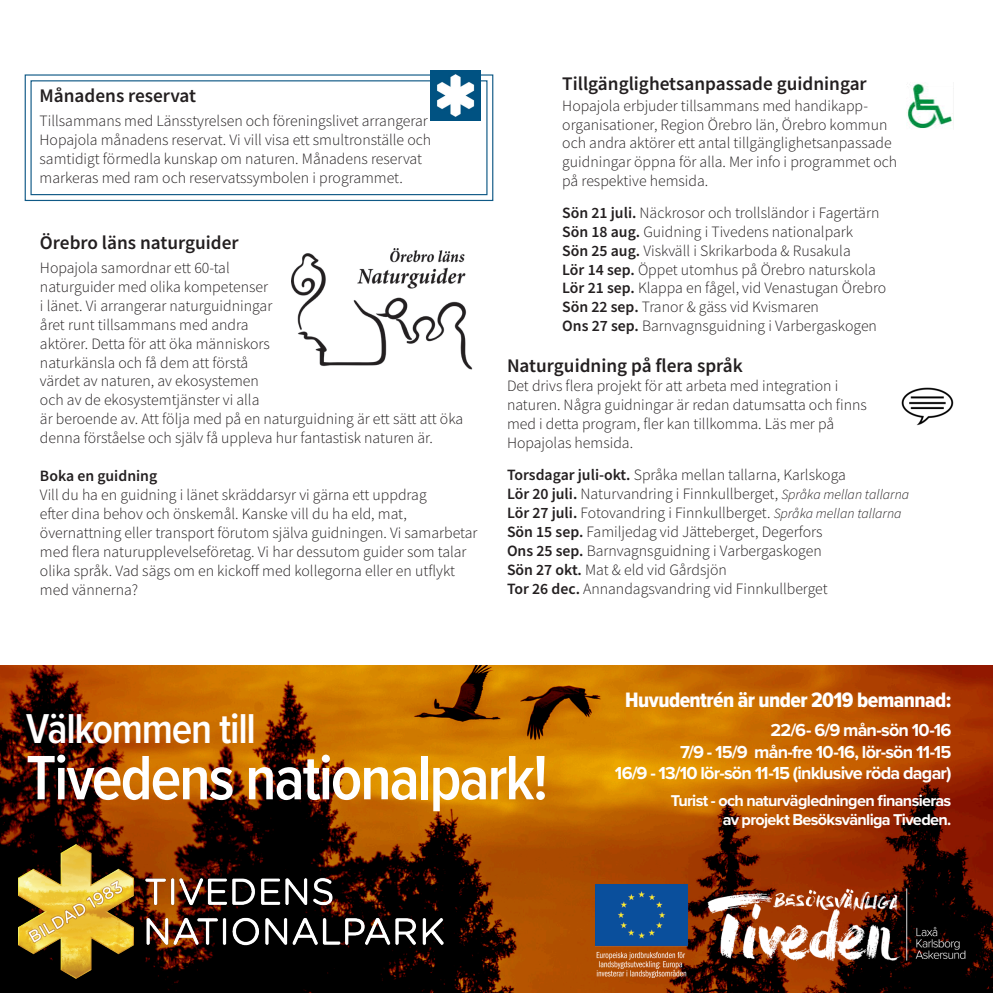
<style>
.page{position:relative;width:993px;height:993px;background:#fff}
.page>*{position:absolute;margin:0;border:0;box-sizing:border-box;transform-origin:0 0}
.t1{font:600 64.92px "Proxima Nova Cond";letter-spacing:-.035em;color:#fff}
.t2{font:600 43.23px "Proxima Nova Cond";letter-spacing:-.03em;color:#fff}
.t3{font:21.7px "Proxima Nova Cond Extrabld";letter-spacing:-.025em;color:#fff}
.t4{font:600 19.25px "Source Sans Pro";color:#231f20}
.t5{font:700 18.03px/21.7px "Proxima Nova";letter-spacing:-.045em;color:#fff;text-align:right}
.t6{font:700 16.28px/19.4px "Proxima Nova";letter-spacing:-.04em;color:#fff;text-align:right}
.t7{font:300 15.75px/18.9px "Source Sans Pro";color:#231f20}
.t8{font:600 15.75px "Source Sans Pro";color:#231f20}
.s1{font-weight:600}
.s2{font-style:italic;font-size:14px}
</style>
<div class="page">
<svg style="left:24px;top:74px;width:470px;height:127px"></svg>
<div style="left:30px;top:80px;width:457px;height:115px;border:1px solid #0f5986"></div>
<img style="left:430px;top:70px;width:50px;height:50px">
<img style="left:906px;top:83px;width:46px;height:46px">
<img style="left:901px;top:387px;width:51px;height:38px">
<img style="left:292px;top:248px;width:180px;height:122px">
<img style="left:0;top:665px;width:992px;height:327px">
<img style="left:595px;top:884px;width:92px;height:93px">
<img style="left:696px;top:876px;width:280px;height:94px">
<img style="left:18px;top:844px;width:425px;height:133px">
<p class="t4" style="left:40px;top:83px;width:158px">Månadens reservat</p>
<p class="t7" style="left:40px;top:111px;width:393px">Tillsammans med Länsstyrelsen och föreningslivet arrangerar Hopajola månadens reservat. Vi vill visa ett smultronställe och samtidigt förmedla kunskap om naturen. Månadens reservat markeras med ram och reservatssymbolen i programmet.</p>
<p class="t4" style="left:40px;top:230px;width:200px">Örebro läns naturguider</p>
<p class="t7" style="left:40px;top:258px;width:424px">Hopajola samordnar ett 60-tal<br>naturguider med olika kompetenser<br>i länet. Vi arrangerar naturguidningar<br>året runt tillsammans med andra<br>aktörer. Detta för att öka människors<br>naturkänsla och få dem att förstå<br>värdet av naturen, av ekosystemen<br>och av de ekosystemtjänster vi alla<br>är beroende av. Att följa med på en naturguidning är ett sätt att öka denna förståelse och själv få uppleva hur fantastisk naturen är.</p>
<p class="t8" style="left:40px;top:465px;width:119px">Boka en guidning</p>
<p class="t7" style="left:40px;top:485px;width:388px">Vill du ha en guidning i länet skräddarsyr vi gärna ett uppdrag</p>
<p class="t7" style="left:40px;top:504px;width:439px">efter dina behov och önskemål. Kanske vill du ha eld, mat, övernattning eller transport förutom själva guidningen. Vi samarbetar med flera naturupplevelseföretag. Vi har dessutom guider som talar olika språk. Vad sägs om en kickoff med kollegorna eller en utflykt med vännerna?</p>
<p class="t4" style="left:562px;top:71px;width:306px">Tillgänglighetsanpassade guidningar</p>
<p class="t7" style="left:562px;top:96px;width:307px">Hopajola erbjuder tillsammans med handikapp-</p>
<p class="t7" style="left:562px;top:115px;width:336px">organisationer, Region Örebro län, Örebro kommun och andra aktörer ett antal tillgänglighetsanpassade guidningar öppna för alla. Mer info i programmet och på respektive hemsida.</p>
<p class="t7" style="left:562px;top:203px;width:318px"><span class="s1">Sön 21 juli.</span> Näckrosor och trollsländor i Fagertärn<br><span class="s1">Sön 18 aug.</span> Guidning i Tivedens nationalpark</p>
<p class="t7" style="left:562px;top:241px;width:290px"><span class="s1">Sön 25 aug.</span> Viskväll i Skrikarboda &amp; Rusakula</p>
<p class="t7" style="left:562px;top:260px;width:315px"><span class="s1">Lör 14 sep.</span> Öppet utomhus på Örebro naturskola</p>
<p class="t7" style="left:562px;top:279px;width:325px"><span class="s1">Lör 21 sep.</span> Klappa en fågel, vid Venastugan Örebro</p>
<p class="t7" style="left:562px;top:297px;width:258px"><span class="s1">Sön 22 sep.</span> Tranor &amp; gäss vid Kvismaren</p>
<p class="t7" style="left:562px;top:316px;width:316px"><span class="s1">Ons 27 sep.</span> Barnvagnsguidning i Varbergaskogen</p>
<p class="t4" style="left:507px;top:353px;width:237px">Naturguidning på flera språk</p>
<p class="t7" style="left:507px;top:376px;width:361px">Det drivs flera projekt för att arbeta med integration i naturen. Några guidningar är redan datumsatta och finns med i detta program, fler kan tillkomma. Läs mer på Hopajolas hemsida.</p>
<p class="t7" style="left:507px;top:465px;width:340px"><span class="s1">Torsdagar juli-okt.</span> Språka mellan tallarna, Karlskoga</p>
<p class="t7" style="left:507px;top:484px;width:403px"><span class="s1">Lör 20 juli.</span> Naturvandring i Finnkullberget, <span class="s2">Språka mellan tallarna</span></p>
<p class="t7" style="left:507px;top:503px;width:396px"><span class="s1">Lör 27 juli.</span> Fotovandring i Finnkullberget. <span class="s2">Språka mellan tallarna</span></p>
<p class="t7" style="left:507px;top:522px;width:317px"><span class="s1">Sön 15 sep.</span> Familjedag vid Jätteberget, Degerfors<br><span class="s1">Ons 25 sep.</span> Barnvagnsguidning i Varbergaskogen</p>
<p class="t7" style="left:507px;top:560px;width:221px"><span class="s1">Sön 27 okt.</span> Mat &amp; eld vid Gårdsjön</p>
<p class="t7" style="left:507px;top:579px;width:322px"><span class="s1">Tor 26 dec.</span> Annandagsvandring vid Finnkullberget</p>
<p class="t2" style="left:26px;top:696px;width:231px">Välkommen till</p>
<p class="t1" style="left:26px;top:729px;width:523px">Tivedens nationalpark!</p>
<p class="t3" style="left:624px;top:683px;width:328px">Huvudentrén är under 2019 bemannad:</p>
<p class="t5" style="left:614px;top:718px;width:338px">22/6- 6/9 mån-sön 10-16<br>7/9 - 15/9 mån-fre 10-16, lör-sön 11-15<br>16/9 - 13/10 lör-sön 11-15 (inklusive röda dagar)</p>
<p class="t6" style="left:670px;top:790px;width:282px">Turist - och naturvägledningen finansieras av projekt Besöksvänliga Tiveden.</p>
</div>
